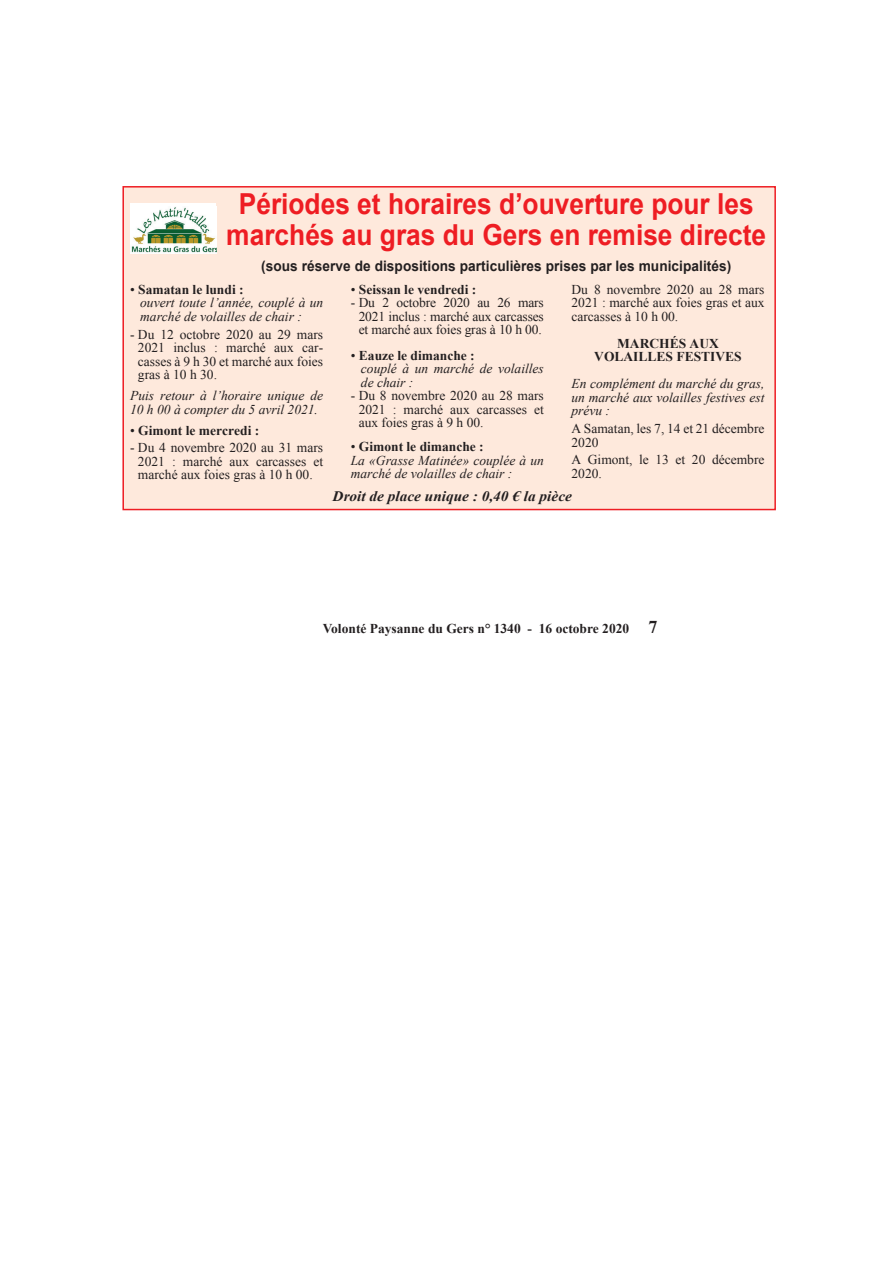
<style>
.page{position:relative;width:893px;height:1263px;background:#fff}
.page>*{position:absolute;margin:0;border:0;box-sizing:border-box;transform-origin:0 0}
.t1{font:700 28.95px/31.8px "Arial";color:#ee1d23;text-align:center;scale:.91 1}
.t2{font:700 14.4px "Arial";letter-spacing:.005em;color:#231f20;scale:.94 1}
.t3{font:italic 700 14.4px "Times New Roman";color:#231f20;scale:1.06 1}
.t4{font:13.5px/13.5px "Times New Roman";color:#231f20;text-align:justify}
.t5{font:italic 13.5px/13.5px "Times New Roman";color:#231f20}
.t6{font:700 13.5px/13.5px "Times New Roman";color:#231f20;text-align:center}
.s1{font-style:normal}
.s2{font-weight:700;font-style:normal}
.s3{font-weight:400}
.s4{font-size:18px}
</style>
<div class="page">
<div style="left:122px;top:186px;width:654px;height:324px;background:#fee9dc;border:2px solid #ee1d23"></div>
<div style="left:131px;top:204px;width:85px;height:49px;background:#fff"></div>
<img style="left:131px;top:207px;width:85px;height:46px">
<h1 class="t1" style="left:226px;top:188px;width:595px">Périodes et horaires d’ouverture pour les marchés au gras du Gers en remise directe</h1>
<p class="t2" style="left:261px;top:256px;width:502px">(sous réserve de dispositions particulières prises par les municipalités)</p>
<p class="t5" style="left:140px;top:282px;width:184px;text-indent:-10px"><span class="s1">•</span> <span class="s2">Samatan le lundi :<br></span>ouvert toute l’année, couplé à un marché de volailles de chair :</p>
<p class="t4" style="left:138px;top:327px;width:187px;text-indent:-8px">- Du 12 octobre 2020 au 29 mars 2021 inclus : marché aux car&shy;casses à 9 h 30 et marché aux foies gras à 10 h 30.</p>
<p class="t5" style="left:130px;top:389px;width:195px">Puis retour à l’horaire unique de<br>10 h 00 à compter du 5 avril 2021.</p>
<p class="t6" style="left:130px;top:423px;width:131px"><span class="s3">•</span> Gimont le mercredi :</p>
<p class="t4" style="left:130px;top:441px;width:195px;text-align:center">- Du 4 novembre 2020 au 31 mars<br>2021 : marché aux carcasses et marché aux foies gras à 10 h 00.</p>
<p class="t6" style="left:351px;top:282px;width:127px"><span class="s3">•</span> Seissan le vendredi :</p>
<p class="t4" style="left:351px;top:296px;width:195px;text-align:center">- Du 2 octobre 2020 au 26 mars<br>2021 inclus : marché aux carcasses et marché aux foies gras à 10 h 00.</p>
<p class="t5" style="left:361px;top:348px;width:184px;text-indent:-10px"><span class="s1">•</span> <span class="s2">Eauze le dimanche :<br></span>couplé à un marché de volailles de chair :</p>
<p class="t4" style="left:359px;top:389px;width:187px;text-indent:-8px">- Du 8 novembre 2020 au 28 mars 2021 : marché aux carcasses et aux foies gras à 9 h 00.</p>
<p class="t5" style="left:351px;top:440px;width:195px"><span class="s1">•</span> <span class="s2">Gimont le dimanche :<br></span>La «Grasse Matinée» couplée à un marché de volailles de chair :</p>
<p class="t4" style="left:571px;top:282px;width:195px">Du 8 novembre 2020 au 28 mars 2021 : marché aux foies gras et aux carcasses à 10 h 00.</p>
<p class="t6" style="left:594px;top:336px;width:149px">MARCHÉS AUX<br>VOLAILLES FESTIVES</p>
<p class="t5" style="left:571px;top:377px;width:195px;text-align:justify">En complément du marché du gras, un marché aux volailles festives est prévu :</p>
<p class="t4" style="left:571px;top:422px;width:195px">A Samatan, les 7, 14 et 21 décembre<br>2020</p>
<p class="t4" style="left:571px;top:453px;width:195px">A Gimont, le 13 et 20 décembre<br>2020.</p>
<p class="t3" style="left:333px;top:486px;width:227px">Droit de place unique : 0,40 € la pièce</p>
<p class="t6" style="left:323px;top:622px;width:336px">Volonté Paysanne du Gers n° 1340 - 16 octobre 2020 <span class="s4">7</span></p>
</div>
